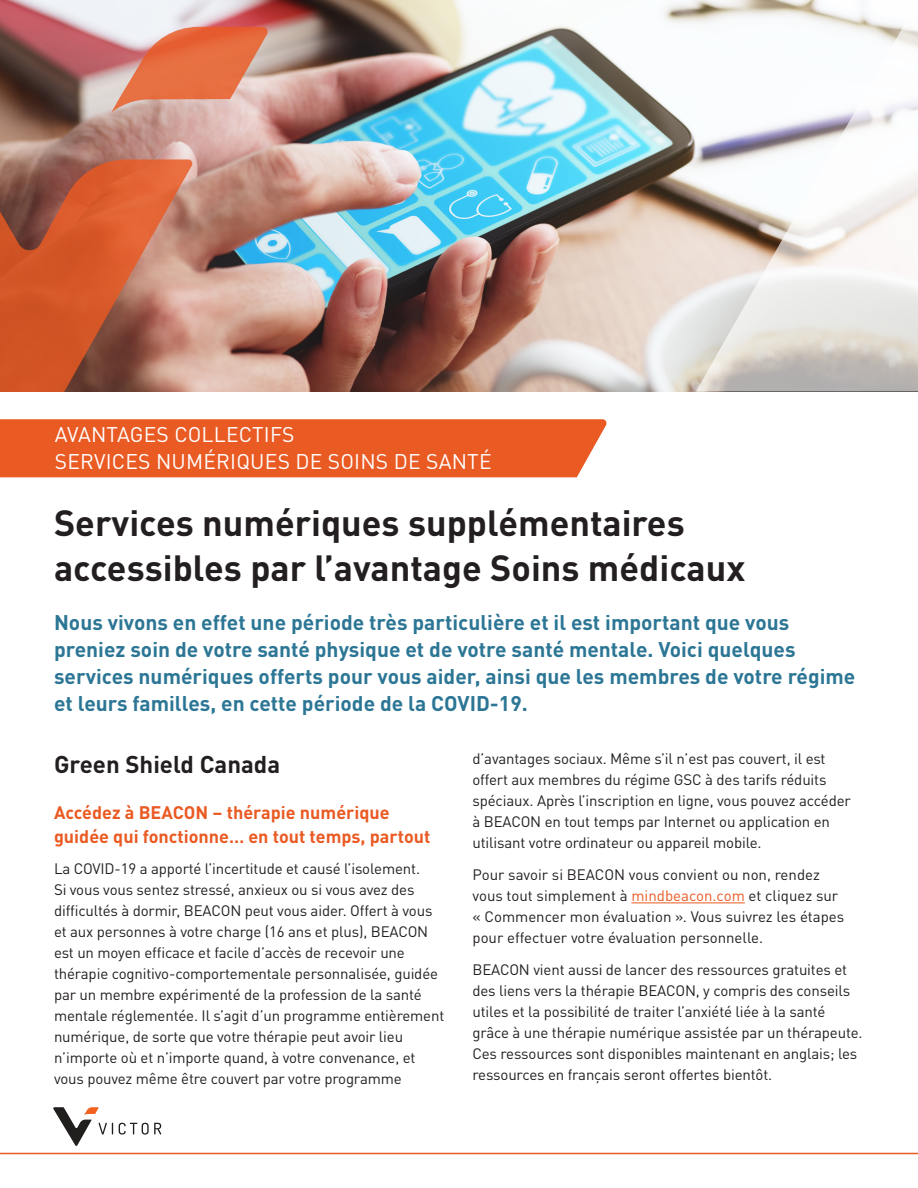
<style>
.page{position:relative;width:918px;height:1188px;background:#fff}
.page>*{position:absolute;margin:0;border:0;box-sizing:border-box;transform-origin:0 0}
.Page_Title_24_30{font:700 36px/45px "DINOT";color:#231f20}
.Body_Subhead_1_16_20{font:700 24px "DINOT";color:#231f20}
.Body_Intro_Text_14_1{font:700 21px/27px "DINOT";color:#2c7695}
.Sub-nomenclature_14{font:21px "DINOT";letter-spacing:.01em;color:#fff}
.Body_Subhead_2_12_16{font:700 18px/24px "DINOT";color:#ea5a23}
.Body_Text_10_14{font:15px/21px "DINOT";letter-spacing:-.01em;color:#231f20}
.s1{color:#ea5a23}
</style>
<div class="page">
<img style="left:0;top:0;width:696px;height:392px">
<svg style="left:696px;top:0;width:222px;height:392px"></svg>
<svg style="left:0;top:27px;width:193px;height:365px;background:#b4664e"></svg>
<svg style="left:112px;top:27px;width:156px;height:85px;background:#e18d71"></svg>
<hr style="left:0;top:1153px;width:918px;height:1px;background:#ea5a23">
<svg style="left:119px;top:1123px;width:42px;height:12px"></svg>
<svg style="left:53px;top:1107px;width:60px;height:39px"></svg>
<div style="left:0;top:419px;width:607px;height:58px;background:#ea5a23"></div>
<hr style="left:631px;top:903px;width:114px;height:1px;background:#ea5a23">
<p class="Sub-nomenclature_14" style="left:55px;top:419px;width:241px">AVANTAGES COLLECTIFS</p>
<p class="Sub-nomenclature_14" style="left:55px;top:446px;width:438px">SERVICES NUMÉRIQUES DE SOINS DE SANTÉ</p>
<p class="Page_Title_24_30" style="left:54px;top:497px;width:693px">Services numériques supplémentaires accessibles par l’avantage Soins médicaux</p>
<p class="Body_Intro_Text_14_1" style="left:54px;top:607px;width:803px">Nous vivons en effet une période très particulière et il est important que vous preniez soin de votre santé physique et de votre santé mentale. Voici quelques services numériques offerts pour vous aider, ainsi que les membres de votre régime et leurs familles, en cette période de la COVID-19.</p>
<p class="Body_Subhead_1_16_20" style="left:54px;top:746px;width:228px">Green Shield Canada</p>
<p class="Body_Subhead_2_12_16" style="left:54px;top:798px;width:378px">Accédez à BEACON – thérapie numérique guidée qui fonctionne… en tout temps, partout</p>
<p class="Body_Text_10_14" style="left:54px;top:857px;width:392px">La COVID-19 a apporté l’incertitude et causé l’isolement.<br>Si vous vous sentez stressé, anxieux ou si vous avez des difficultés à dormir, BEACON peut vous aider. Offert à vous et aux personnes à votre charge (16 ans et plus), BEACON est un moyen efficace et facile d’accès de recevoir une thérapie cognitivo-comportementale personnalisée, guidée par un membre expérimenté de la profession de la santé mentale réglementée. Il s’agit d’un programme entièrement numérique, de sorte que votre thérapie peut avoir lieu n’importe où et n’importe quand, à votre convenance, et vous pouvez même être couvert par votre programme</p>
<p class="Body_Text_10_14" style="left:472px;top:747px;width:380px">d’avantages sociaux. Même s’il n’est pas couvert, il est offert aux membres du régime GSC à des tarifs réduits spéciaux. Après l’inscription en ligne, vous pouvez accéder à BEACON en tout temps par Internet ou application en utilisant votre ordinateur ou appareil mobile.</p>
<p class="Body_Text_10_14" style="left:472px;top:863px;width:373px">Pour savoir si BEACON vous convient ou non, rendez vous tout simplement à <span class="s1">mindbeacon.com</span> et cliquez sur « Commencer mon évaluation ». Vous suivrez les étapes pour effectuer votre évaluation personnelle.</p>
<p class="Body_Text_10_14" style="left:472px;top:957px;width:392px">BEACON vient aussi de lancer des ressources gratuites et des liens vers la thérapie BEACON, y compris des conseils utiles et la possibilité de traiter l’anxiété liée à la santé grâce à une thérapie numérique assistée par un thérapeute.<br>Ces ressources sont disponibles maintenant en anglais; les ressources en français seront offertes bientôt.</p>
</div>
